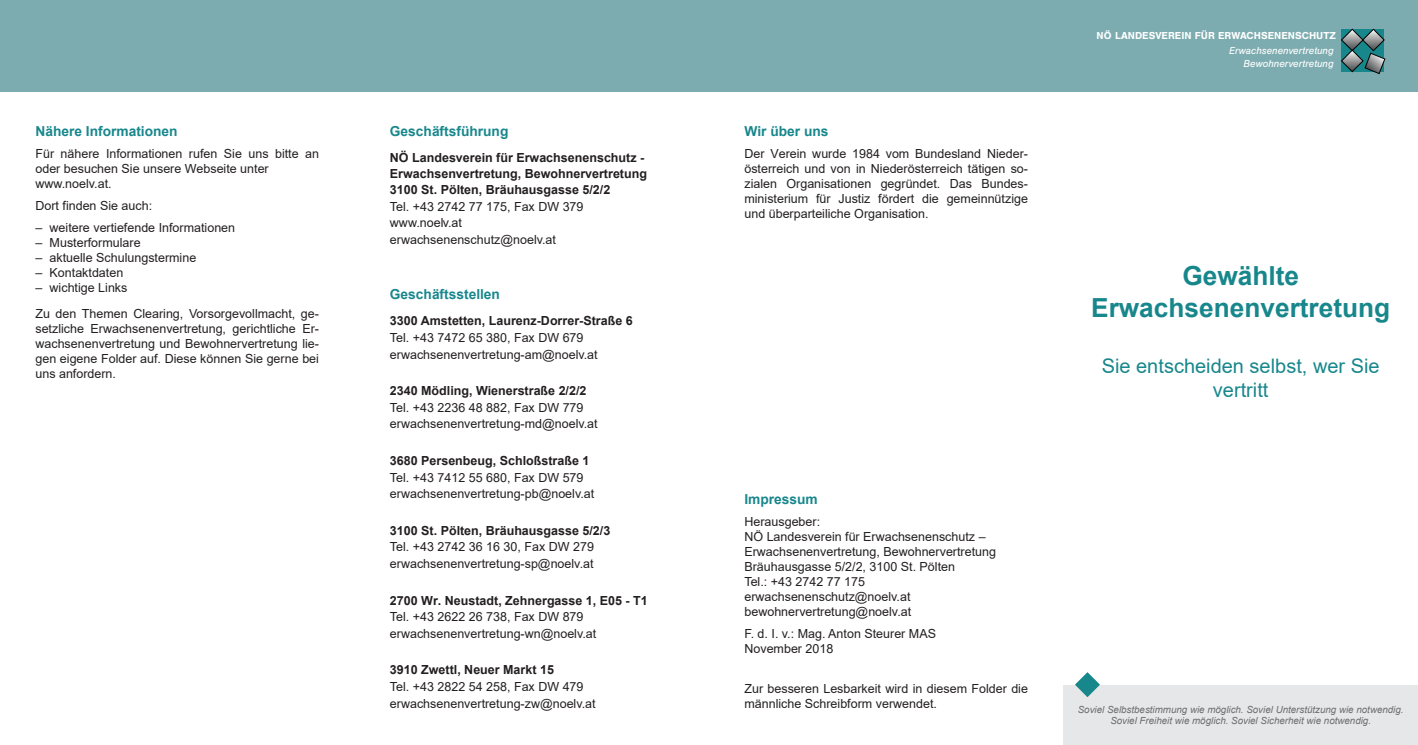
<style>
.page{position:relative;width:1418px;height:745px;background:#fff}
.page>*{position:absolute;margin:0;border:0;box-sizing:border-box;transform-origin:0 0}
.t1{font:700 26.25px/31.5px "Arial";color:#18878c;text-align:center}
.t2{font:20px/24px "Arial";color:#18878c;text-align:center}
.t3{font:700 13.75px "Arial";color:#18878c}
.t4{font:12.5px/15px "Arial";color:#231f20}
.t5{font:700 12.5px/16.4px "Arial";color:#231f20}
.t6{font:italic 10.5px/12.6px "Nimbus San";color:#fff;text-align:right}
.t7{font:700 10.5px "Nimbus San";color:#fff}
.t8{font:italic 9.75px/11.8px "Arial";color:#6c6d70;text-align:center}
</style>
<div class="page">
<div style="left:0;top:0;width:1417px;height:92px;background:#7dacb0"></div>
<svg style="left:1341px;top:29px;width:43px;height:45px;background:#4f8083"></svg>
<div style="left:1063px;top:684px;width:354px;height:60px;background:#e6e7e9"></div>
<svg style="left:1074px;top:672px;width:26px;height:24px"></svg>
<p class="t3" style="left:35px;top:121px;width:144px">Nähere Informationen</p>
<p class="t4" style="left:35px;top:146px;width:285px">Für nähere Informationen rufen Sie uns bitte an oder besuchen Sie unsere Webseite unter www.noelv.at.</p>
<p class="t4" style="left:35px;top:198px;width:118px">Dort finden Sie auch:</p>
<p class="t4" style="left:35px;top:220px;width:201px">– weitere vertiefende Informationen</p>
<p class="t4" style="left:35px;top:235px;width:107px">– Musterformulare</p>
<p class="t4" style="left:35px;top:250px;width:162px">– aktuelle Schulungstermine</p>
<p class="t4" style="left:35px;top:265px;width:89px">– Kontaktdaten</p>
<p class="t4" style="left:35px;top:275px;width:285px;line-height:25.6px">– wichtige Links<br>Zu den Themen Clearing, Vorsorgevollmacht, ge-</p>
<p class="t4" style="left:35px;top:321px;width:285px;text-align:justify">setzliche Erwachsenenvertretung, gerichtliche Er&shy;wachsenenvertretung und Bewohnervertretung lie&shy;gen eigene Folder auf. Diese können Sie gerne bei uns anfordern.</p>
<p class="t3" style="left:390px;top:121px;width:120px">Geschäftsführung</p>
<p class="t5" style="left:390px;top:149px;width:258px">NÖ Landesverein für Erwachsenenschutz -<br>Erwachsenvertretung, Bewohnervertretung<br>3100 St. Pölten, Bräuhausgasse 5/2/2</p>
<p class="t4" style="left:390px;top:198px;width:195px;line-height:16.4px">Tel. +43 2742 77 175, Fax DW 379 www.noelv.at erwachsenenschutz@noelv.at</p>
<p class="t3" style="left:390px;top:284px;width:112px">Geschäftsstellen</p>
<p class="t5" style="left:390px;top:312px;width:244px">3300 Amstetten, Laurenz-Dorrer-Straße 6</p>
<p class="t4" style="left:390px;top:329px;width:209px;line-height:16.8px">Tel. +43 7472 65 380, Fax DW 679 erwachsenenvertretung-am@noelv.at</p>
<p class="t5" style="left:390px;top:382px;width:198px">2340 Mödling, Wienerstraße 2/2/2</p>
<p class="t4" style="left:390px;top:398px;width:209px;line-height:16.8px">Tel. +43 2236 48 882, Fax DW 779 erwachsenenvertretung-md@noelv.at</p>
<p class="t5" style="left:390px;top:452px;width:201px">3680 Persenbeug, Schloßstraße 1</p>
<p class="t4" style="left:390px;top:468px;width:206px;line-height:16.8px">Tel. +43 7412 55 680, Fax DW 579 erwachsenenvertretung-pb@noelv.at</p>
<p class="t5" style="left:390px;top:522px;width:222px">3100 St. Pölten, Bräuhausgasse 5/2/3</p>
<p class="t4" style="left:390px;top:538px;width:205px;line-height:16.8px">Tel. +43 2742 36 16 30, Fax DW 279 erwachsenenvertretung-sp@noelv.at</p>
<p class="t5" style="left:390px;top:591px;width:259px">2700 Wr. Neustadt, Zehnergasse 1, E05 - T1</p>
<p class="t4" style="left:390px;top:608px;width:208px;line-height:16.8px">Tel. +43 2622 26 738, Fax DW 879 erwachsenenvertretung-wn@noelv.at</p>
<p class="t5" style="left:390px;top:661px;width:165px">3910 Zwettl, Neuer Markt 15</p>
<p class="t4" style="left:390px;top:678px;width:207px;line-height:16.8px">Tel. +43 2822 54 258, Fax DW 479 erwachsenenvertretung-zw@noelv.at</p>
<p class="t3" style="left:744px;top:121px;width:86px">Wir über uns</p>
<p class="t4" style="left:744px;top:146px;width:285px;text-align:justify">Der Verein wurde 1984 vom Bundesland Nieder&shy;österreich und von in Niederösterreich tätigen so&shy;zialen Organisationen gegründet. Das Bundes&shy;ministerium für Justiz fördert die gemeinnützige und überparteiliche Organisation.</p>
<p class="t3" style="left:744px;top:489px;width:75px">Impressum</p>
<p class="t4" style="left:744px;top:513px;width:253px">Herausgeber:<br>NÖ Landesverein für Erwachsenenschutz –<br>Erwachsenenvertretung, Bewohnervertretung<br>Bräuhausgasse 5/2/2, 3100 St. Pölten<br>Tel.: +43 2742 77 175 erwachsenenschutz@noelv.at bewohnervertretung@noelv.at</p>
<p class="t4" style="left:744px;top:625px;width:193px">F. d. I. v.: Mag. Anton Steurer MAS<br>November 2018</p>
<p class="t4" style="left:744px;top:680px;width:285px">Zur besseren Lesbarkeit wird in diesem Folder die männliche Schreibform verwendet.</p>
<p class="t7" style="left:1096px;top:30px;width:241px">NÖ LANDESVEREIN FÜR ERWACHSENENSCHUTZ</p>
<p class="t6" style="left:1229px;top:45px;width:106px">Erwachsenenvertretung<br>Bewohnervertretung</p>
<h1 class="t1" style="left:1091px;top:260px;width:301px">Gewählte<br>Erwachsenenvertretung</h1>
<h2 class="t2" style="left:1101px;top:353px;width:279px">Sie entscheiden selbst, wer Sie vertritt</h2>
<p class="t8" style="left:1077px;top:703px;width:327px">Soviel Selbstbestimmung wie möglich. Soviel Unterstützung wie notwendig.<br>Soviel Freiheit wie möglich. Soviel Sicherheit wie notwendig.</p>
</div>
